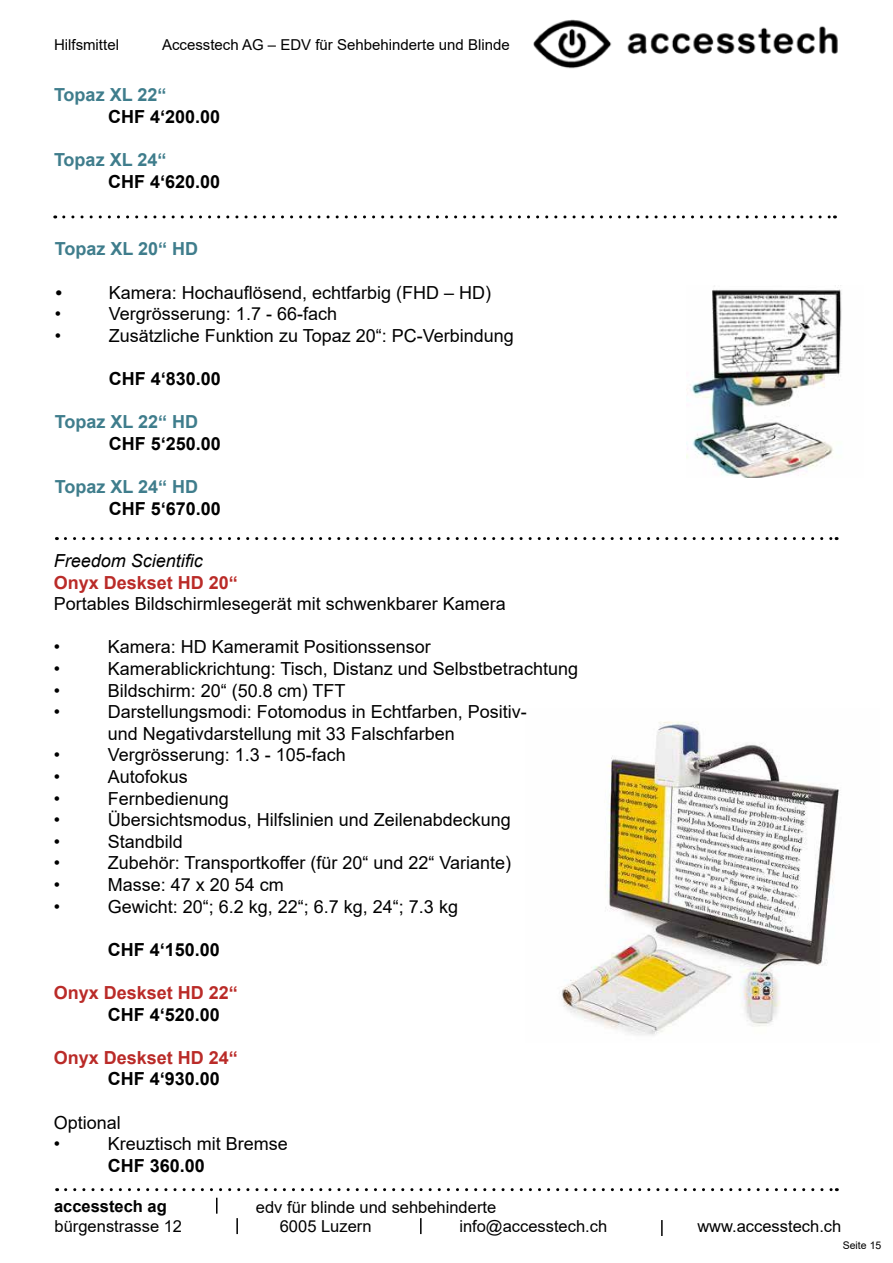
<style>
.page{position:relative;width:893px;height:1263px;background:#fff}
.page>*{position:absolute;margin:0;border:0;box-sizing:border-box;transform-origin:0 0}
.t1{font:18px/21.6px "Arial";color:#000}
.t2{font:700 18px "Arial";color:#000}
.t3{font:700 18px "Arial";color:#3f7d8c}
.t4{font:700 18px "Arial";color:#ba2b28}
.t5{font:italic 18px "Arial";color:#000}
.t6{font:italic 700 18px "Arial";color:#000}
.t7{font:16.5px "Arial";color:#000}
.t8{font:700 16.5px "Arial";color:#000}
.t9{font:15px "Arial";color:#000}
.t10{font:10.5px "Arial";color:#000}
</style>
<div class="page">
<svg style="left:216px;top:1198px;width:2px;height:16px"></svg>
<svg style="left:236px;top:1218px;width:2px;height:16px"></svg>
<svg style="left:420px;top:1218px;width:2px;height:16px"></svg>
<svg style="left:661px;top:1220px;width:2px;height:16px"></svg>
<img style="left:533px;top:19px;width:305px;height:50px">
<img style="left:561px;top:721px;width:279px;height:315px">
<svg style="left:65px;top:537px;width:772px;height:3px"></svg>
<img style="left:686px;top:285px;width:156px;height:192px">
<svg style="left:64px;top:215px;width:771px;height:3px"></svg>
<svg style="left:66px;top:1188px;width:771px;height:3px"></svg>
<p class="t9" style="left:54px;top:35px;width:66px">Hilfsmittel</p>
<p class="t9" style="left:162px;top:35px;width:349px">Accesstech AG – EDV für Sehbehinderte und Blinde</p>
<p class="t3" style="left:54px;top:82px;width:114px">Topaz XL 22“</p>
<p class="t2" style="left:108px;top:104px;width:114px">CHF 4‘200.00</p>
<p class="t3" style="left:54px;top:147px;width:114px">Topaz XL 24“</p>
<p class="t2" style="left:108px;top:169px;width:114px">CHF 4‘620.00</p>
<p class="t3" style="left:55px;top:236px;width:145px">Topaz XL 20“ HD</p>
<p class="t6" style="left:55px;top:280px;width:8px">•</p>
<p class="t1" style="left:109px;top:281px;width:384px">Kamera: Hochauflösend, echtfarbig (FHD – HD)</p>
<p class="t1" style="left:55px;top:303px;width:8px">•</p>
<p class="t1" style="left:109px;top:303px;width:230px">Vergrösserung: 1.7 - 66-fach</p>
<p class="t1" style="left:55px;top:324px;width:8px">•</p>
<p class="t1" style="left:109px;top:324px;width:406px">Zusätzliche Funktion zu Topaz 20“: PC-Verbindung</p>
<p class="t2" style="left:109px;top:366px;width:114px">CHF 4‘830.00</p>
<p class="t3" style="left:55px;top:409px;width:145px">Topaz XL 22“ HD</p>
<p class="t2" style="left:109px;top:431px;width:114px">CHF 5‘250.00</p>
<p class="t3" style="left:55px;top:474px;width:145px">Topaz XL 24“ HD</p>
<p class="t2" style="left:109px;top:495px;width:114px">CHF 5‘670.00</p>
<p class="t5" style="left:54px;top:549px;width:151px">Freedom Scientific</p>
<p class="t4" style="left:54px;top:569px;width:186px">Onyx Deskset HD 20“</p>
<p class="t1" style="left:54px;top:593px;width:454px">Portables Bildschirmlesegerät mit schwenkbarer Kamera</p>
<p class="t1" style="left:54px;top:636px;width:8px">•</p>
<p class="t1" style="left:108px;top:636px;width:325px">Kamera: HD Kameramit Positionssensor</p>
<p class="t1" style="left:54px;top:658px;width:8px">•</p>
<p class="t1" style="left:108px;top:658px;width:472px">Kamerablickrichtung: Tisch, Distanz und Selbstbetrachtung</p>
<p class="t1" style="left:54px;top:679px;width:8px">•</p>
<p class="t1" style="left:108px;top:679px;width:239px">Bildschirm: 20“ (50.8 cm) TFT</p>
<p class="t1" style="left:54px;top:701px;width:8px">•</p>
<p class="t1" style="left:108px;top:701px;width:421px">Darstellungsmodi: Fotomodus in Echtfarben, Positiv&shy;und Negativdarstellung mit 33 Falschfarben</p>
<p class="t1" style="left:54px;top:744px;width:8px">•</p>
<p class="t1" style="left:108px;top:744px;width:240px">Vergrösserung: 1.3 - 105-fach</p>
<p class="t1" style="left:54px;top:766px;width:8px">•</p>
<p class="t1" style="left:108px;top:766px;width:82px">Autofokus</p>
<p class="t1" style="left:54px;top:787px;width:8px">•</p>
<p class="t1" style="left:108px;top:787px;width:123px">Fernbedienung</p>
<p class="t1" style="left:54px;top:809px;width:8px">•</p>
<p class="t1" style="left:108px;top:809px;width:405px">Übersichtsmodus, Hilfslinien und Zeilenabdeckung</p>
<p class="t1" style="left:54px;top:830px;width:8px">•</p>
<p class="t1" style="left:108px;top:830px;width:77px">Standbild</p>
<p class="t1" style="left:54px;top:852px;width:8px">•</p>
<p class="t1" style="left:108px;top:852px;width:405px">Zubehör: Transportkoffer (für 20“ und 22“ Variante)</p>
<p class="t1" style="left:54px;top:874px;width:8px">•</p>
<p class="t1" style="left:108px;top:874px;width:178px">Masse: 47 x 20 54 cm</p>
<p class="t1" style="left:54px;top:895px;width:8px">•</p>
<p class="t1" style="left:108px;top:895px;width:352px">Gewicht: 20“; 6.2 kg, 22“; 6.7 kg, 24“; 7.3 kg</p>
<p class="t2" style="left:108px;top:937px;width:114px">CHF 4‘150.00</p>
<p class="t4" style="left:54px;top:980px;width:186px">Onyx Deskset HD 22“</p>
<p class="t2" style="left:108px;top:1001px;width:114px">CHF 4‘520.00</p>
<p class="t4" style="left:54px;top:1045px;width:186px">Onyx Deskset HD 24“</p>
<p class="t2" style="left:108px;top:1066px;width:114px">CHF 4‘930.00</p>
<p class="t1" style="left:54px;top:1111px;width:69px">Optional •</p>
<p class="t1" style="left:108px;top:1133px;width:182px">Kreuztisch mit Bremse</p>
<p class="t2" style="left:108px;top:1153px;width:99px">CHF 360.00</p>
<p class="t8" style="left:54px;top:1194px;width:114px">accesstech ag</p>
<p class="t7" style="left:256px;top:1196px;width:242px">edv für blinde und sehbehinderte</p>
<p class="t7" style="left:55px;top:1215px;width:129px">bürgenstrasse 12</p>
<p class="t7" style="left:280px;top:1215px;width:93px">6005 Luzern</p>
<p class="t7" style="left:459px;top:1215px;width:149px">info@accesstech.ch</p>
<p class="t7" style="left:697px;top:1214px;width:145px">www.accesstech.ch</p>
<p class="t10" style="left:843px;top:1238px;width:40px">Seite 15</p>
</div>
